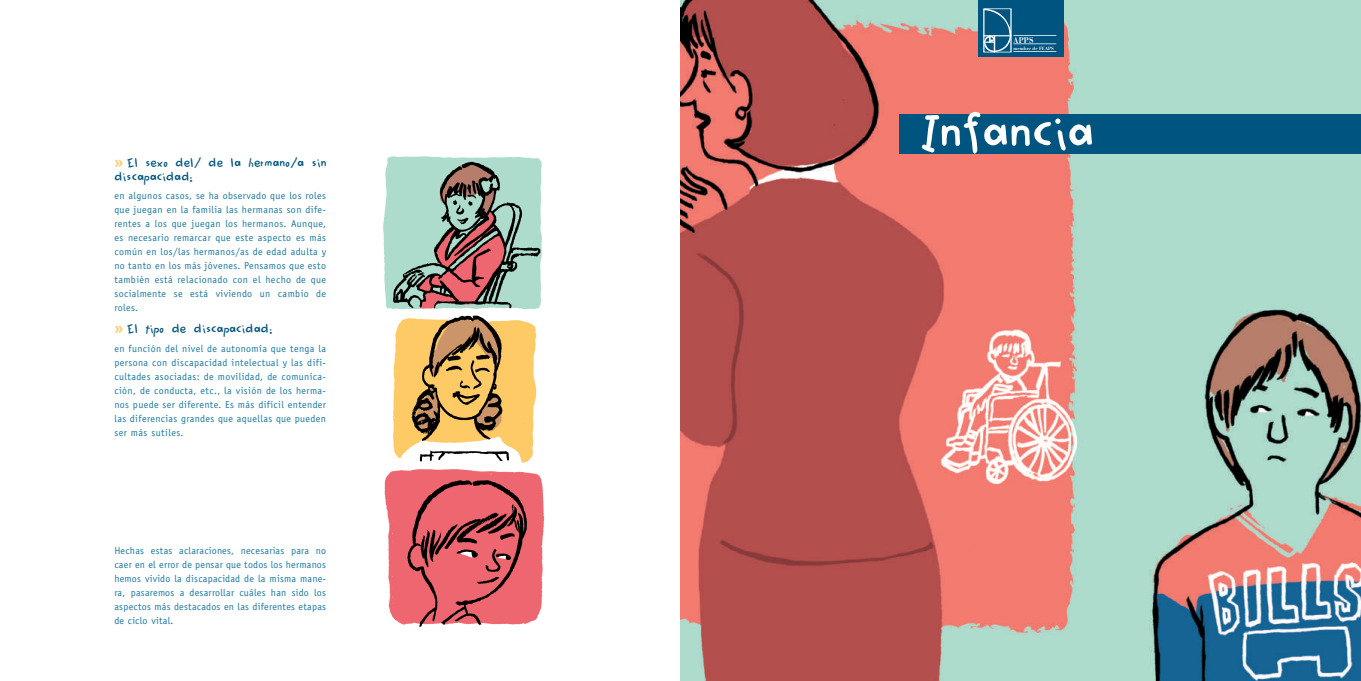
<style>
.page{position:relative;width:1361px;height:681px;background:#fff}
.page>*{position:absolute;margin:0;border:0;box-sizing:border-box;transform-origin:0 0}
.t1{font:60px "Maria";letter-spacing:.02em;color:#fff}
.t2{font:15px/14px "Maria";letter-spacing:.03em;color:#005480}
.t3{font:10px/14px "Officina Sans";letter-spacing:.04em;color:#1a77a0;text-align:justify}
.t4{font:700 8.3px "Bauer Bodoni";color:#fff;scale:.88 1}
.t5{font:700 4.7px "Bauer Bodoni";letter-spacing:.03em;color:#fff;scale:.95 1}
.s1{font-family:"Officina Sans";font-weight:700;color:#feca66}
</style>
<div class="page">
<img style="left:383px;top:156px;width:162px;height:471px">
<img style="left:680px;top:0;width:680px;height:680px">
<div style="left:899px;top:114px;width:461px;height:39px;background:#005480"></div>
<div style="left:978px;top:0;width:85px;height:57px;background:#005480"></div>
<div style="left:983px;top:42px;width:12px;height:10px;border:1px solid #fff"></div>
<div style="left:983px;top:35px;width:7px;height:7px;border:1px solid #fff"></div>
<svg style="left:984px;top:9px;width:28px;height:43px"></svg>
<hr style="left:1013px;top:51px;width:43px;height:1px;background:#fff">
<hr style="left:1013px;top:44px;width:43px;height:1px;background:#fff">
<hr style="left:1013px;top:35px;width:43px;height:1px;background:#fff">
<h2 class="t2" style="left:114px;top:155px;width:213px"><span class="s1">»</span> El sexo del/ de la hermano/a sin discapacidad:</h2>
<p class="t3" style="left:114px;top:189px;width:213px">en algunos casos, se ha observado que los roles que juegan en la familia las hermanas son dife&shy;rentes a los que juegan los hermanos. Aunque, es necesario remarcar que este aspecto es más común en los/las hermanos/as de edad adulta y no tanto en los más jóvenes. Pensamos que esto también está relacionado con el hecho de que socialmente se está viviendo un cambio de roles.</p>
<h2 class="t2" style="left:114px;top:322px;width:159px"><span class="s1">»</span> El tipo de discapacidad:</h2>
<p class="t3" style="left:114px;top:342px;width:213px">en función del nivel de autonomía que tenga la persona con discapacidad intelectual y las difi&shy;cultades asociadas: de movilidad, de comunica&shy;ción, de conducta, etc., la visión de los herma&shy;nos puede ser diferente. Es más difícil entender las diferencias grandes que aquellas que pueden ser más sutiles.</p>
<p class="t3" style="left:114px;top:544px;width:213px">Hechas estas aclaraciones, necesarias para no caer en el error de pensar que todos los hermanos hemos vivido la discapacidad de la misma mane&shy;ra, pasaremos a desarrollar cuáles han sido los aspectos más destacados en las diferentes etapas de ciclo vital.</p>
<p class="t4" style="left:1013px;top:37px;width:25px">APPS</p>
<p class="t5" style="left:1013px;top:47px;width:44px">membre de FEAPS</p>
<h1 class="t1" style="left:920px;top:91px;width:174px">Infancia</h1>
</div>
